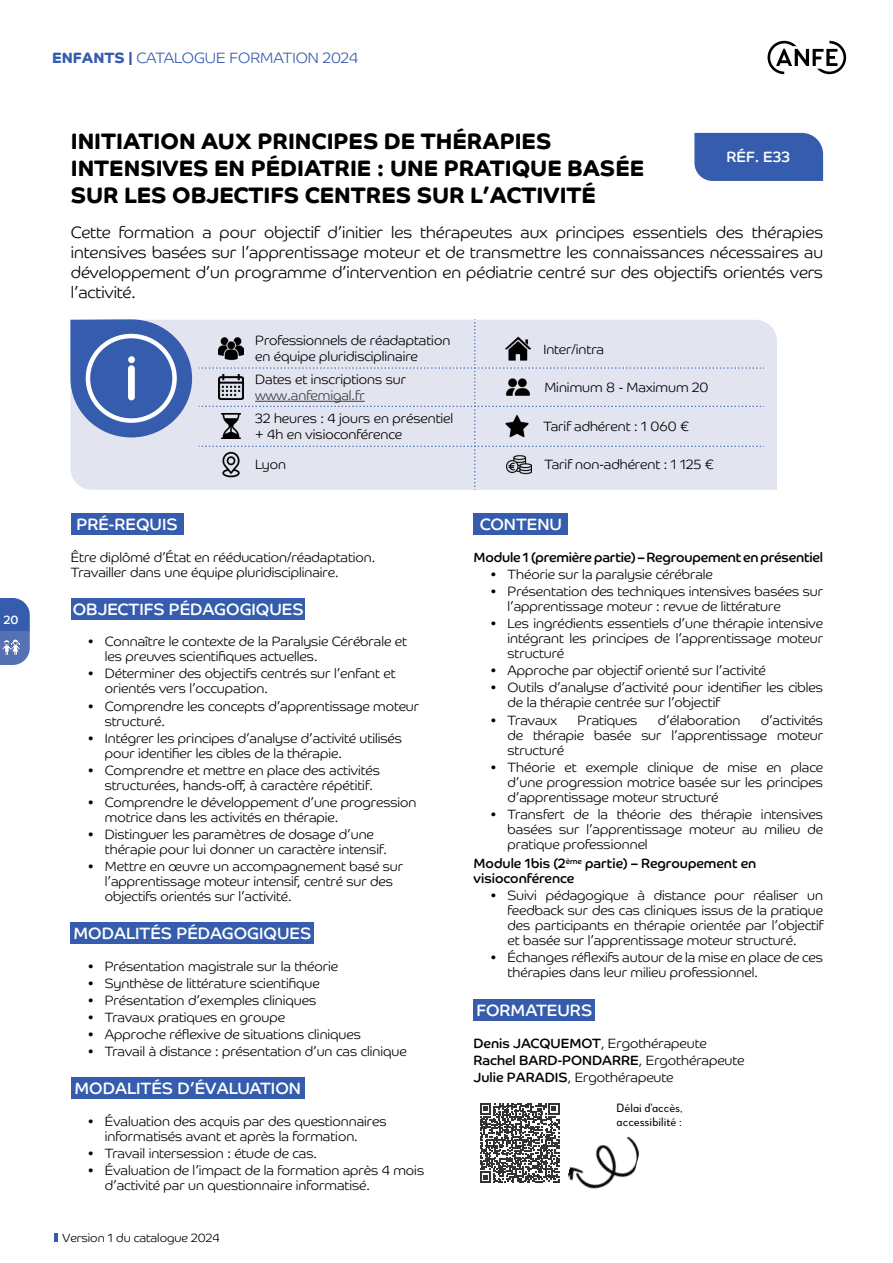
<style>
.page{position:relative;width:893px;height:1263px;background:#fff}
.page>*{position:absolute;margin:0;border:0;box-sizing:border-box;transform-origin:0 0}
.t1{font:700 22.5px/27px "Co Headline";color:#000}
.t2{font:300 16.5px/19.8px "Co Headline";color:#000;text-align:justify}
.t3{font:16.5px "Co Headline";color:#fff}
.t4{font:300 15px "Co Headline";color:#355cad}
.t5{font:15px "Co Headline";color:#fff}
.t6{font:300 13.5px/15px "Co Headline";color:#000}
.t7{font:13.5px/17.1px "Co Headline";color:#000}
.t8{font:300 13.5px "Co Headline";color:#3c3c3b}
.t9{font:12px/14.4px "Woodford Bourne PRO";color:#000}
.t10{font:300 12px "Co Headline";color:#000}
.t11{font:12px "Co Headline";color:#fff}
.s1{font-weight:700}
.s2{font-weight:300}
</style>
<div class="page">
<svg style="left:0;top:598px;width:30px;height:67px;background:#5271b6"></svg>
<img style="left:3px;top:638px;width:17px;height:17px">
<svg style="left:767px;top:41px;width:79px;height:33px"></svg>
<div style="left:694px;top:133px;width:129px;height:48px;background:#355cad"></div>
<div style="left:71px;top:513px;width:112px;height:22px;background:#355cad"></div>
<div style="left:474px;top:513px;width:94px;height:22px;background:#355cad"></div>
<div style="left:474px;top:999px;width:121px;height:22px;background:#355cad"></div>
<div style="left:70px;top:320px;width:707px;height:170px;background:#e2e5ef"></div>
<div style="left:199px;top:319px;width:565px;height:171px;background:#e2e5ef"></div>
<svg style="left:70px;top:319px;width:122px;height:118px;background:#5d7cbc"></svg>
<div style="left:86px;top:334px;width:91px;height:89px;border:4px solid #fff;border-radius:50%"></div>
<div style="left:128px;top:365px;width:7px;height:35px;background:#fff;border-radius:3px"></div>
<div style="left:128px;top:356px;width:7px;height:7px;background:#fff;border-radius:50%"></div>
<img style="left:505px;top:336px;width:26px;height:25px">
<img style="left:218px;top:336px;width:26px;height:25px">
<img style="left:218px;top:374px;width:26px;height:26px">
<img style="left:505px;top:374px;width:26px;height:26px">
<hr style="left:255px;top:401px;width:110px;height:1px;background:#3c3c3b">
<img style="left:218px;top:451px;width:26px;height:26px">
<img style="left:506px;top:452px;width:26px;height:25px">
<img style="left:218px;top:413px;width:26px;height:25px">
<img style="left:504px;top:413px;width:26px;height:25px">
<div style="left:71px;top:598px;width:234px;height:21px;background:#355cad"></div>
<div style="left:71px;top:922px;width:243px;height:22px;background:#355cad"></div>
<div style="left:71px;top:1078px;width:234px;height:21px;background:#355cad"></div>
<svg style="left:480px;top:1103px;width:79px;height:80px"></svg>
<img style="left:567px;top:1136px;width:73px;height:53px">
<svg style="left:54px;top:1233px;width:4px;height:9px"></svg>
<p class="t11" style="left:4px;top:612px;width:16px">20</p>
<p class="t4" style="left:52px;top:49px;width:308px"><span class="s1">ENFANTS |</span> CATALOGUE FORMATION 2024</p>
<h1 class="t1" style="left:71px;top:128px;width:575px">INITIATION AUX PRINCIPES DE THÉRAPIES<br>INTENSIVES EN PÉDIATRIE : UNE PRATIQUE BASÉE<br>SUR LES OBJECTIFS CENTRES SUR L’ACTIVITÉ</h1>
<p class="t5" style="left:726px;top:148px;width:65px">RÉF. E33</p>
<p class="t2" style="left:71px;top:222px;width:754px">Cette formation a pour objectif d’initier les thérapeutes aux principes essentiels des thérapies intensives basées sur l’apprentissage moteur et de transmettre les connaissances nécessaires au développement d’un programme d’intervention en pédiatrie centré sur des objectifs orientés vers l’activité.</p>
<p class="t6" style="left:255px;top:332px;width:197px;line-height:16.2px">Professionnels de réadaptation en équipe pluridisciplinaire</p>
<p class="t6" style="left:543px;top:341px;width:62px">Inter/intra</p>
<p class="t6" style="left:255px;top:372px;width:152px">Dates et inscriptions sur</p>
<p class="t8" style="left:255px;top:388px;width:111px">www.anfemigal.fr</p>
<p class="t6" style="left:544px;top:380px;width:166px">Minimum 8 - Maximum 20</p>
<p class="t6" style="left:255px;top:410px;width:200px;line-height:16.2px">32 heures : 4 jours en présentiel + 4h en visioconférence</p>
<p class="t6" style="left:543px;top:418px;width:147px">Tarif adhérent : 1 060 €</p>
<p class="t6" style="left:255px;top:457px;width:32px">Lyon</p>
<p class="t6" style="left:544px;top:457px;width:171px">Tarif non-adhérent : 1 125 €</p>
<p class="t3" style="left:76px;top:514px;width:103px">PRÉ-REQUIS</p>
<p class="t6" style="left:71px;top:549px;width:306px">Être diplômé d’État en rééducation/réadaptation.<br>Travailler dans une équipe pluridisciplinaire.</p>
<p class="t3" style="left:73px;top:599px;width:233px">OBJECTIFS PÉDAGOGIQUES</p>
<p class="t6" style="left:105px;top:634px;width:304px;text-indent:-17px">• Connaître le contexte de la Paralysie Cérébrale et les preuves scientifiques actuelles.</p>
<p class="t6" style="left:105px;top:666px;width:292px;text-indent:-17px">• Déterminer des objectifs centrés sur l’enfant et orientés vers l’occupation.</p>
<p class="t6" style="left:105px;top:698px;width:316px;text-indent:-17px">• Comprendre les concepts d’apprentissage moteur structuré.</p>
<p class="t6" style="left:105px;top:730px;width:299px;text-indent:-17px">• Intégrer les principes d’analyse d’activité utilisés pour identifier les cibles de la thérapie.</p>
<p class="t6" style="left:105px;top:762px;width:276px;text-indent:-17px">• Comprendre et mettre en place des activités structurées, hands-off, à caractère répétitif.</p>
<p class="t6" style="left:105px;top:795px;width:313px;text-indent:-17px">• Comprendre le développement d’une progression motrice dans les activités en thérapie.</p>
<p class="t6" style="left:105px;top:827px;width:284px;text-indent:-17px">• Distinguer les paramètres de dosage d’une thérapie pour lui donner un caractère intensif.</p>
<p class="t6" style="left:105px;top:859px;width:300px;text-indent:-17px">• Mettre en œuvre un accompagnement basé sur l’apprentissage moteur intensif, centré sur des objectifs orientés sur l’activité.</p>
<p class="t3" style="left:73px;top:923px;width:239px">MODALITÉS PÉDAGOGIQUES</p>
<p class="t6" style="left:88px;top:958px;width:252px">• Présentation magistrale sur la théorie</p>
<p class="t6" style="left:88px;top:975px;width:234px">• Synthèse de littérature scientifique</p>
<p class="t6" style="left:88px;top:993px;width:230px">• Présentation d’exemples cliniques</p>
<p class="t6" style="left:88px;top:1010px;width:199px">• Travaux pratiques en groupe</p>
<p class="t6" style="left:88px;top:1027px;width:275px">• Approche réflexive de situations cliniques</p>
<p class="t6" style="left:88px;top:1044px;width:321px">• Travail à distance : présentation d’un cas clinique</p>
<p class="t3" style="left:74px;top:1079px;width:228px">MODALITÉS D’ÉVALUATION</p>
<p class="t6" style="left:105px;top:1113px;width:283px;text-indent:-17px">• Évaluation des acquis par des questionnaires informatisés avant et après la formation.</p>
<p class="t6" style="left:88px;top:1146px;width:231px">• Travail intersession : étude de cas.</p>
<p class="t6" style="left:105px;top:1163px;width:321px;text-indent:-17px">• Évaluation de l’impact de la formation après 4 mois d’activité par un questionnaire informatisé.</p>
<p class="t10" style="left:62px;top:1230px;width:159px">Version 1 du catalogue 2024</p>
<p class="t3" style="left:480px;top:514px;width:84px">CONTENU</p>
<p class="t7" style="left:474px;top:548px;width:351px">Module 1 (première partie) – Regroupement en présentiel</p>
<p class="t6" style="left:491px;top:566px;width:224px">• Théorie sur la paralysie cérébrale</p>
<p class="t6" style="left:508px;top:584px;width:317px;text-indent:-17px">• Présentation des techniques intensives basées sur l’apprentissage moteur : revue de littérature</p>
<p class="t6" style="left:508px;top:616px;width:317px;text-align:justify;text-indent:-17px">• Les ingrédients essentiels d’une thérapie intensive intégrant les principes de l’apprentissage moteur structuré</p>
<p class="t6" style="left:491px;top:663px;width:277px">• Approche par objectif orienté sur l’activité</p>
<p class="t6" style="left:508px;top:680px;width:317px;text-indent:-17px">• Outils d’analyse d’activité pour identifier les cibles de la thérapie centrée sur l’objectif</p>
<p class="t6" style="left:491px;top:712px;width:68px">• Travaux</p>
<p class="t6" style="left:578px;top:712px;width:61px">Pratiques</p>
<p class="t6" style="left:658px;top:712px;width:84px">d’élaboration</p>
<p class="t6" style="left:508px;top:712px;width:317px;text-align:justify;text-indent:253px">d’activités de thérapie basée sur l’apprentissage moteur structuré</p>
<p class="t6" style="left:508px;top:759px;width:317px;text-align:justify;text-indent:-17px">• Théorie et exemple clinique de mise en place d’une progression motrice basée sur les principes d’apprentissage moteur structuré</p>
<p class="t6" style="left:508px;top:806px;width:317px;text-align:justify;text-indent:-17px">• Transfert de la théorie des thérapie intensives basées sur l’apprentissage moteur au milieu de pratique professionnel</p>
<p class="t7" style="left:474px;top:856px;width:284px;line-height:15px">Module 1bis (2<sup>ème</sup> partie) – Regroupement en visioconférence</p>
<p class="t6" style="left:508px;top:888px;width:317px;text-align:justify;text-indent:-17px">• Suivi pédagogique à distance pour réaliser un feedback sur des cas cliniques issus de la pratique des participants en thérapie orientée par l’objectif et basée sur l’apprentissage moteur structuré.</p>
<p class="t6" style="left:508px;top:950px;width:317px;text-indent:-17px">• Échanges réflexifs autour de la mise en place de ces thérapies dans leur milieu professionnel.</p>
<p class="t3" style="left:476px;top:1000px;width:118px">FORMATEURS</p>
<p class="t7" style="left:474px;top:1034px;width:272px">Denis JACQUEMOT<span class="s2">, Ergothérapeute<br></span>Rachel BARD-PONDARRE<span class="s2">, Ergothérapeute<br></span>Julie PARADIS<span class="s2">, Ergothérapeute</span></p>
<p class="t9" style="left:617px;top:1101px;width:67px">Délai d’accès, accessibilité :</p>
</div>
